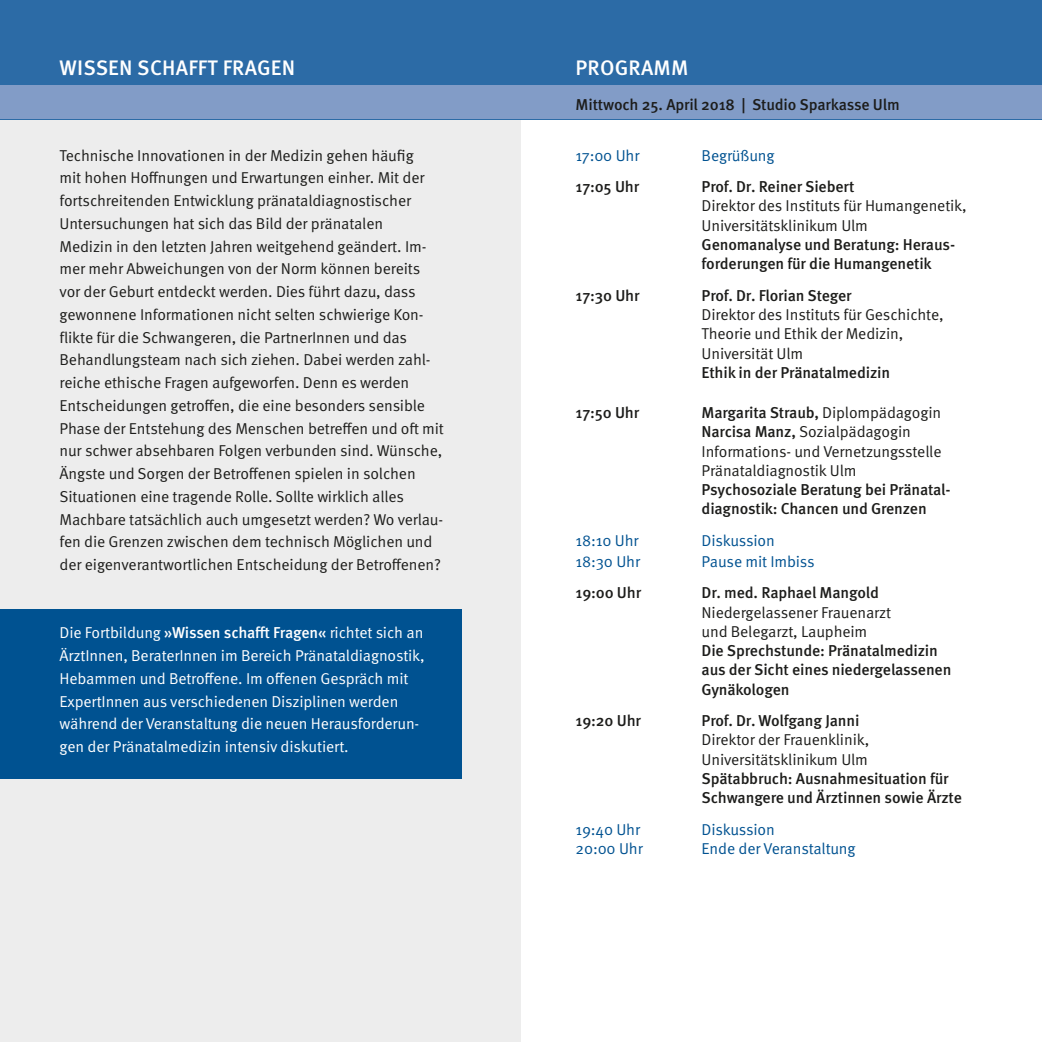
<style>
.page{position:relative;width:1042px;height:1042px;background:#fff}
.page>*{position:absolute;margin:0;border:0;box-sizing:border-box;transform-origin:0 0}
.t1{font:500 21px "Meta OT";letter-spacing:.01em;color:#fff}
.t2{font:15.75px/22.8px "Meta OT Norm";letter-spacing:-.01em;color:#1d1d1b}
.t3{font:500 15.75px/19.2px "Meta OT";letter-spacing:-.01em;color:#1d1d1b}
.t4{font:15.75px/22.8px "Meta OT Norm";letter-spacing:-.01em;color:#fff}
.t5{font:15.75px "Meta OT Norm";letter-spacing:-.01em;color:#005291}
.s1{font-family:"Meta OT";font-weight:500}
.s2{font-family:"Meta OT Norm";font-weight:400}
</style>
<div class="page">
<div style="left:0;top:103px;width:521px;height:939px;background:#ededed"></div>
<div style="left:0;top:0;width:1042px;height:119px;background:#2c6ba6"></div>
<div style="left:0;top:86px;width:1042px;height:33px;background:#829cc7"></div>
<div style="left:0;top:609px;width:461px;height:170px;background:#005291"></div>
<h1 class="t1" style="left:60px;top:55px;width:237px">WISSEN SCHAFFT FRAGEN</h1>
<p class="t2" style="left:60px;top:144px;width:386px">Technische Innovationen in der Medizin gehen häufig<br>mit hohen Hoffnungen und Erwartungen einher. Mit der fortschreitenden Entwicklung pränataldiagnostischer Untersuchungen hat sich das Bild der pränatalen<br>Medizin in den letzten Jahren weitgehend geändert. Im&shy;mer mehr Abweichungen von der Norm können bereits vor der Geburt entdeckt werden. Dies führt dazu, dass gewonnene Informationen nicht selten schwierige Kon&shy;flikte für die Schwangeren, die PartnerInnen und das Behandlungsteam nach sich ziehen. Dabei werden zahl&shy;reiche ethische Fragen aufgeworfen. Denn es werden Entscheidungen getroffen, die eine besonders sensible Phase der Entstehung des Menschen betreffen und oft mit nur schwer absehbaren Folgen verbunden sind. Wünsche, Ängste und Sorgen der Betroffenen spielen in solchen Situationen eine tragende Rolle. Sollte wirklich alles Machbare tatsächlich auch umgesetzt werden? Wo verlau&shy;fen die Grenzen zwischen dem technisch Möglichen und der eigenverantwortlichen Entscheidung der Betroffenen?</p>
<p class="t4" style="left:60px;top:622px;width:367px">Die Fortbildung <span class="s1">»Wissen schafft Fragen«</span> richtet sich an ÄrztInnen, BeraterInnen im Bereich Pränataldiagnostik, Hebammen und Betroffene. Im offenen Gespräch mit ExpertInnen aus verschiedenen Disziplinen werden während der Veranstaltung die neuen Herausforderun&shy;gen der Pränatalmedizin intensiv diskutiert.</p>
<h1 class="t1" style="left:575px;top:55px;width:114px">PROGRAMM</h1>
<p class="t3" style="left:575px;top:95px;width:326px">Mittwoch 25. April 2018 | Studio Sparkasse Ulm</p>
<p class="t5" style="left:575px;top:146px;width:65px">17:00 Uhr</p>
<p class="t5" style="left:701px;top:146px;width:75px">Begrüßung</p>
<p class="t3" style="left:575px;top:177px;width:65px">17:05 Uhr</p>
<p class="t3" style="left:701px;top:177px;width:154px">Prof. Dr. Reiner Siebert</p>
<p class="t2" style="left:701px;top:197px;width:267px;line-height:19.2px">Direktor des Instituts für Humangenetik,<br>Universitätsklinikum Ulm</p>
<p class="t3" style="left:701px;top:235px;width:255px">Genomanalyse und Beratung: Heraus&shy;forderungen für die Humangenetik</p>
<p class="t3" style="left:575px;top:286px;width:66px">17:30 Uhr</p>
<p class="t3" style="left:701px;top:286px;width:152px">Prof. Dr. Florian Steger</p>
<p class="t2" style="left:701px;top:305px;width:244px;line-height:19.2px">Direktor des Instituts für Geschichte,<br>Theorie und Ethik der Medizin,<br>Universität Ulm</p>
<p class="t3" style="left:701px;top:363px;width:190px">Ethik in der Pränatalmedizin</p>
<p class="t3" style="left:575px;top:403px;width:65px">17:50 Uhr</p>
<p class="t3" style="left:701px;top:403px;width:241px">Margarita Straub, <span class="s2">Diplompädagogin</span></p>
<p class="t2" style="left:701px;top:422px;width:241px;line-height:19.2px"><span class="s1">Narcisa Manz,</span> Sozialpädagogin<br>Informations- und Vernetzungsstelle<br>Pränataldiagnostik Ulm</p>
<p class="t3" style="left:701px;top:480px;width:251px">Psychosoziale Beratung bei Pränatal&shy;diagnostik: Chancen und Grenzen</p>
<p class="t5" style="left:575px;top:531px;width:65px">18:10 Uhr</p>
<p class="t5" style="left:701px;top:531px;width:75px">Diskussion</p>
<p class="t5" style="left:575px;top:552px;width:66px">18:30 Uhr</p>
<p class="t5" style="left:701px;top:552px;width:115px">Pause mit Imbiss</p>
<p class="t3" style="left:575px;top:583px;width:67px">19:00 Uhr</p>
<p class="t3" style="left:701px;top:583px;width:179px">Dr. med. Raphael Mangold</p>
<p class="t2" style="left:701px;top:603px;width:191px;line-height:19.2px">Niedergelassener Frauenarzt und Belegarzt, Laupheim</p>
<p class="t3" style="left:701px;top:641px;width:251px">Die Sprechstunde: Pränatalmedizin aus der Sicht eines niedergelassenen<br>Gynäkologen</p>
<p class="t3" style="left:575px;top:711px;width:67px">19:20 Uhr</p>
<p class="t3" style="left:701px;top:711px;width:159px">Prof. Dr. Wolfgang Janni</p>
<p class="t2" style="left:701px;top:730px;width:169px;line-height:19.2px">Direktor der Frauenklinik,<br>Universitätsklinikum Ulm</p>
<p class="t3" style="left:701px;top:769px;width:262px">Spätabbruch: Ausnahmesituation für<br>Schwangere und Ärztinnen sowie Ärzte</p>
<p class="t5" style="left:575px;top:819px;width:66px">19:40 Uhr</p>
<p class="t5" style="left:701px;top:819px;width:75px">Diskussion</p>
<p class="t5" style="left:575px;top:839px;width:69px">20:00 Uhr</p>
<p class="t5" style="left:701px;top:839px;width:155px">Ende der Veranstaltung</p>
</div>
